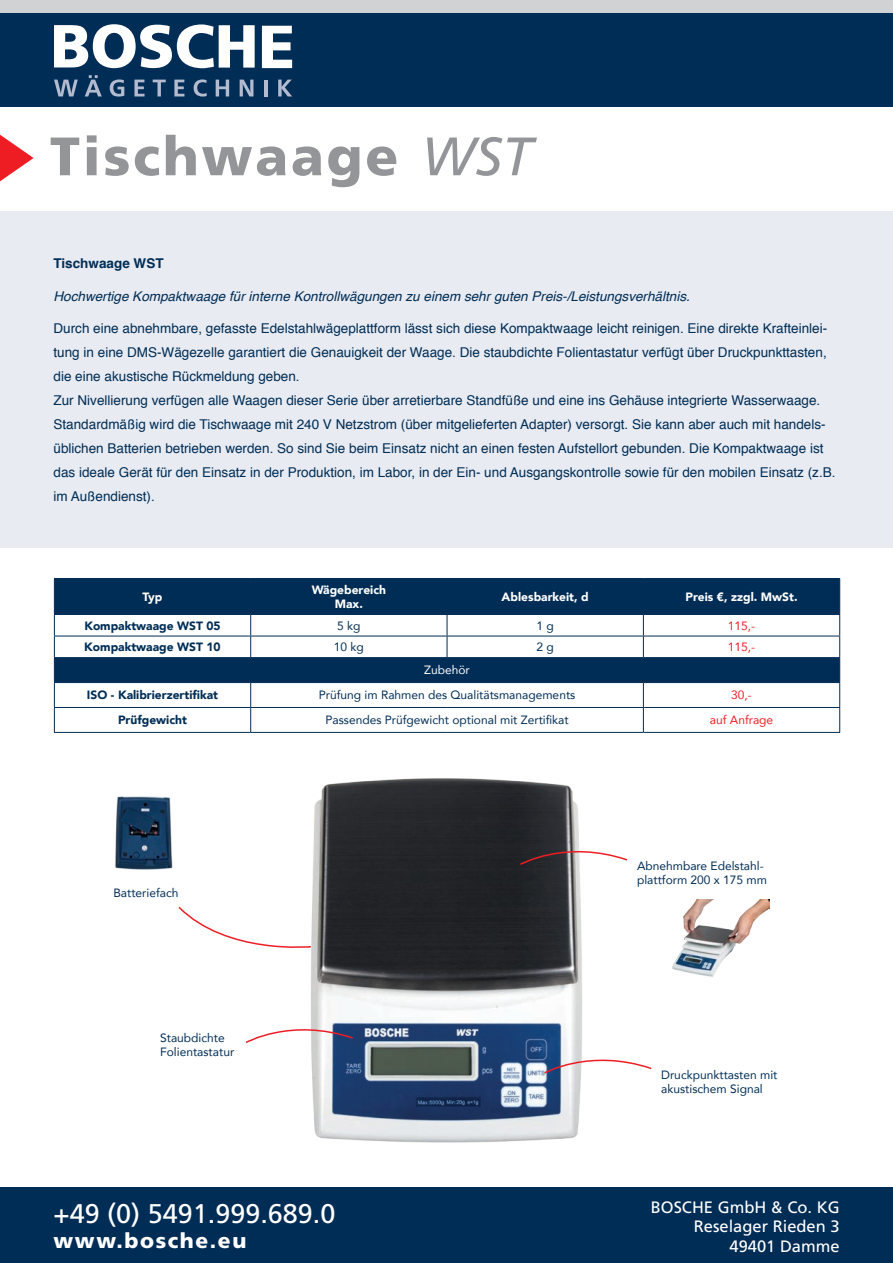
<style>
.page{position:relative;width:893px;height:1263px;background:#fff}
.page>*{position:absolute;margin:0;border:0;box-sizing:border-box;transform-origin:0 0}
.t1{font:900 54px "Frutiger LT Std";letter-spacing:.05em;color:#939598}
.t2{font:27px "Frutiger LT Std";color:#fff}
.t3{font:900 21px "Frutiger LT Std";letter-spacing:.075em;color:#fff}
.t4{font:16.5px/19.8px "Frutiger LT Std";color:#fff;text-align:right}
.t5{font:13.5px/24px "Helvetica";color:#002d56}
.t6{font:italic 13.5px "Helvetica";color:#002d56}
.t7{font:700 13.5px "Helvetica";color:#002d56}
.t8{font:12px/14.4px "Avenir";color:#002d56}
.t9{font:900 12px "Avenir";color:#002d56}
.t10{font:900 12px/14.4px "Avenir";color:#fff;text-align:center}
.t11{font:12px "Avenir";color:#ee1d23}
.t12{font:12px "Avenir";color:#fff}
.s1{font-weight:400;font-style:italic}
</style>
<div class="page">
<div style="left:0;top:0;width:893px;height:21px;background:#d1d2d4"></div>
<div style="left:0;top:14px;width:893px;height:93px;background:#002d56"></div>
<div style="left:0;top:1187px;width:893px;height:76px;background:#002d56"></div>
<svg style="left:0;top:135px;width:34px;height:46px"></svg>
<div style="left:0;top:211px;width:893px;height:337px;background:#e8ebf1"></div>
<svg style="left:262px;top:26px;width:30px;height:42px"></svg>
<svg style="left:54px;top:24px;width:201px;height:44px"></svg>
<svg style="left:54px;top:80px;width:24px;height:16px"></svg>
<svg style="left:85px;top:75px;width:17px;height:21px"></svg>
<svg style="left:110px;top:79px;width:14px;height:18px"></svg>
<svg style="left:134px;top:80px;width:11px;height:16px"></svg>
<svg style="left:153px;top:80px;width:13px;height:16px"></svg>
<svg style="left:174px;top:80px;width:10px;height:16px"></svg>
<svg style="left:194px;top:79px;width:13px;height:18px"></svg>
<svg style="left:216px;top:80px;width:13px;height:16px"></svg>
<svg style="left:240px;top:80px;width:13px;height:16px"></svg>
<hr style="left:264px;top:80px;width:4px;height:16px;background:#b2bbcf">
<svg style="left:278px;top:80px;width:14px;height:16px"></svg>
<img style="left:311px;top:778px;width:271px;height:365px">
<svg style="left:55px;top:579px;width:784px;height:103px;fill:#002d56"></svg>
<hr style="left:54px;top:579px;width:1px;height:35px;background:#002d56">
<hr style="left:54px;top:578px;width:197px;height:1px;background:#002d56">
<hr style="left:251px;top:578px;width:196px;height:1px;background:#002d56">
<hr style="left:447px;top:578px;width:196px;height:1px;background:#002d56">
<hr style="left:643px;top:578px;width:197px;height:1px;background:#002d56">
<hr style="left:250px;top:579px;width:1px;height:35px;background:#002d56">
<hr style="left:447px;top:579px;width:1px;height:35px;background:#002d56">
<hr style="left:643px;top:579px;width:1px;height:35px;background:#002d56">
<hr style="left:839px;top:579px;width:1px;height:35px;background:#002d56">
<hr style="left:251px;top:614px;width:196px;height:1px;background:#002d56">
<hr style="left:447px;top:614px;width:196px;height:1px;background:#002d56">
<hr style="left:643px;top:614px;width:197px;height:1px;background:#002d56">
<hr style="left:251px;top:636px;width:196px;height:1px;background:#002d56">
<hr style="left:447px;top:636px;width:196px;height:1px;background:#002d56">
<hr style="left:643px;top:636px;width:197px;height:1px;background:#002d56">
<svg style="left:447px;top:615px;width:1px;height:42px"></svg>
<svg style="left:643px;top:615px;width:1px;height:42px"></svg>
<hr style="left:54px;top:657px;width:197px;height:1px;background:#002d56">
<hr style="left:251px;top:657px;width:196px;height:1px;background:#002d56">
<hr style="left:447px;top:657px;width:196px;height:1px;background:#002d56">
<hr style="left:643px;top:657px;width:197px;height:1px;background:#002d56">
<svg style="left:250px;top:683px;width:1px;height:49px"></svg>
<svg style="left:643px;top:683px;width:1px;height:49px"></svg>
<svg style="left:839px;top:615px;width:1px;height:117px"></svg>
<hr style="left:54px;top:682px;width:197px;height:1px;background:#002d56">
<hr style="left:251px;top:682px;width:196px;height:1px;background:#002d56">
<hr style="left:447px;top:682px;width:196px;height:1px;background:#002d56">
<hr style="left:643px;top:682px;width:197px;height:1px;background:#002d56">
<hr style="left:54px;top:707px;width:197px;height:1px;background:#002d56">
<hr style="left:251px;top:707px;width:196px;height:1px;background:#002d56">
<hr style="left:447px;top:707px;width:196px;height:1px;background:#002d56">
<hr style="left:643px;top:707px;width:197px;height:1px;background:#002d56">
<hr style="left:54px;top:732px;width:197px;height:1px;background:#002d56">
<hr style="left:251px;top:732px;width:196px;height:1px;background:#002d56">
<hr style="left:447px;top:732px;width:196px;height:1px;background:#002d56">
<hr style="left:643px;top:732px;width:197px;height:1px;background:#002d56">
<hr style="left:54px;top:614px;width:197px;height:1px;background:#002d56">
<svg style="left:54px;top:615px;width:1px;height:117px"></svg>
<svg style="left:250px;top:615px;width:1px;height:42px"></svg>
<hr style="left:54px;top:636px;width:197px;height:1px;background:#002d56">
<svg style="left:519px;top:839px;width:109px;height:27px"></svg>
<svg style="left:543px;top:1048px;width:109px;height:26px"></svg>
<svg style="left:245px;top:1017px;width:110px;height:27px"></svg>
<img style="left:672px;top:900px;width:98px;height:77px">
<img style="left:115px;top:796px;width:58px;height:74px">
<svg style="left:178px;top:905px;width:134px;height:50px"></svg>
<h1 class="t1" style="left:50px;top:124px;width:484px">Tischwaage <span class="s1">WST</span></h1>
<p class="t7" style="left:54px;top:253px;width:112px">Tischwaage WST</p>
<p class="t6" style="left:54px;top:285px;width:638px">Hochwertige Kompaktwaage für interne Kontrollwägungen zu einem sehr guten Preis-/Leistungsverhältnis.</p>
<p class="t5" style="left:54px;top:317px;width:783px">Durch eine abnehmbare, gefasste Edelstahlwägeplattform lässt sich diese Kompaktwaage leicht reinigen. Eine direkte Krafteinlei&shy;tung in eine DMS-Wägezelle garantiert die Genauigkeit der Waage. Die staubdichte Folientastatur verfügt über Druckpunkttasten, die eine akustische Rückmeldung geben.<br>Zur Nivellierung verfügen alle Waagen dieser Serie über arretierbare Standfüße und eine ins Gehäuse integrierte Wasserwaage.<br>Standardmäßig wird die Tischwaage mit 240 V Netzstrom (über mitgelieferten Adapter) versorgt. Sie kann aber auch mit handels&shy;üblichen Batterien betrieben werden. So sind Sie beim Einsatz nicht an einen festen Aufstellort gebunden. Die Kompaktwaage ist das ideale Gerät für den Einsatz in der Produktion, im Labor, in der Ein- und Ausgangskontrolle sowie für den mobilen Einsatz (z.B. im Außendienst).</p>
<p class="t10" style="left:143px;top:589px;width:21px">Typ</p>
<p class="t10" style="left:312px;top:582px;width:76px">Wägebereich<br>Max.</p>
<p class="t10" style="left:502px;top:589px;width:89px">Ablesbarkeit, d</p>
<p class="t10" style="left:686px;top:589px;width:113px">Preis €, zzgl. MwSt.</p>
<p class="t9" style="left:84px;top:615px;width:138px">Kompaktwaage WST 05</p>
<p class="t8" style="left:337px;top:618px;width:25px">5 kg</p>
<p class="t8" style="left:537px;top:618px;width:19px">1 g</p>
<p class="t11" style="left:728px;top:616px;width:29px">115,-</p>
<p class="t9" style="left:84px;top:637px;width:138px">Kompaktwaage WST 10</p>
<p class="t8" style="left:334px;top:639px;width:32px">10 kg</p>
<p class="t8" style="left:536px;top:639px;width:19px">2 g</p>
<p class="t11" style="left:728px;top:637px;width:29px">115,-</p>
<p class="t12" style="left:424px;top:661px;width:47px">Zubehör</p>
<p class="t9" style="left:87px;top:685px;width:133px">ISO - Kalibrierzertifikat</p>
<p class="t8" style="left:319px;top:688px;width:258px">Prüfung im Rahmen des Qualitätsmanagements</p>
<p class="t11" style="left:731px;top:686px;width:22px">30,-</p>
<p class="t9" style="left:118px;top:710px;width:70px">Prüfgewicht</p>
<p class="t8" style="left:325px;top:713px;width:245px">Passendes Prüfgewicht optional mit Zertifikat</p>
<p class="t11" style="left:710px;top:710px;width:65px">auf Anfrage</p>
<p class="t8" style="left:113px;top:885px;width:67px">Batteriefach</p>
<p class="t8" style="left:160px;top:1030px;width:76px">Staubdichte<br>Folientastatur</p>
<h2 class="t2" style="left:54px;top:1197px;width:283px">+49 (0) 5491.999.689.0</h2>
<h3 class="t3" style="left:54px;top:1228px;width:194px">www.bosche.eu</h3>
<p class="t8" style="left:637px;top:858px;width:132px">Abnehmbare Edelstahl&shy;plattform 200 x 175 mm</p>
<p class="t8" style="left:661px;top:1067px;width:118px">Druckpunkttasten mit akustischem Signal</p>
<p class="t4" style="left:651px;top:1197px;width:190px">BOSCHE GmbH &amp; Co. KG<br>Reselager Rieden 3<br>49401 Damme</p>
</div>
